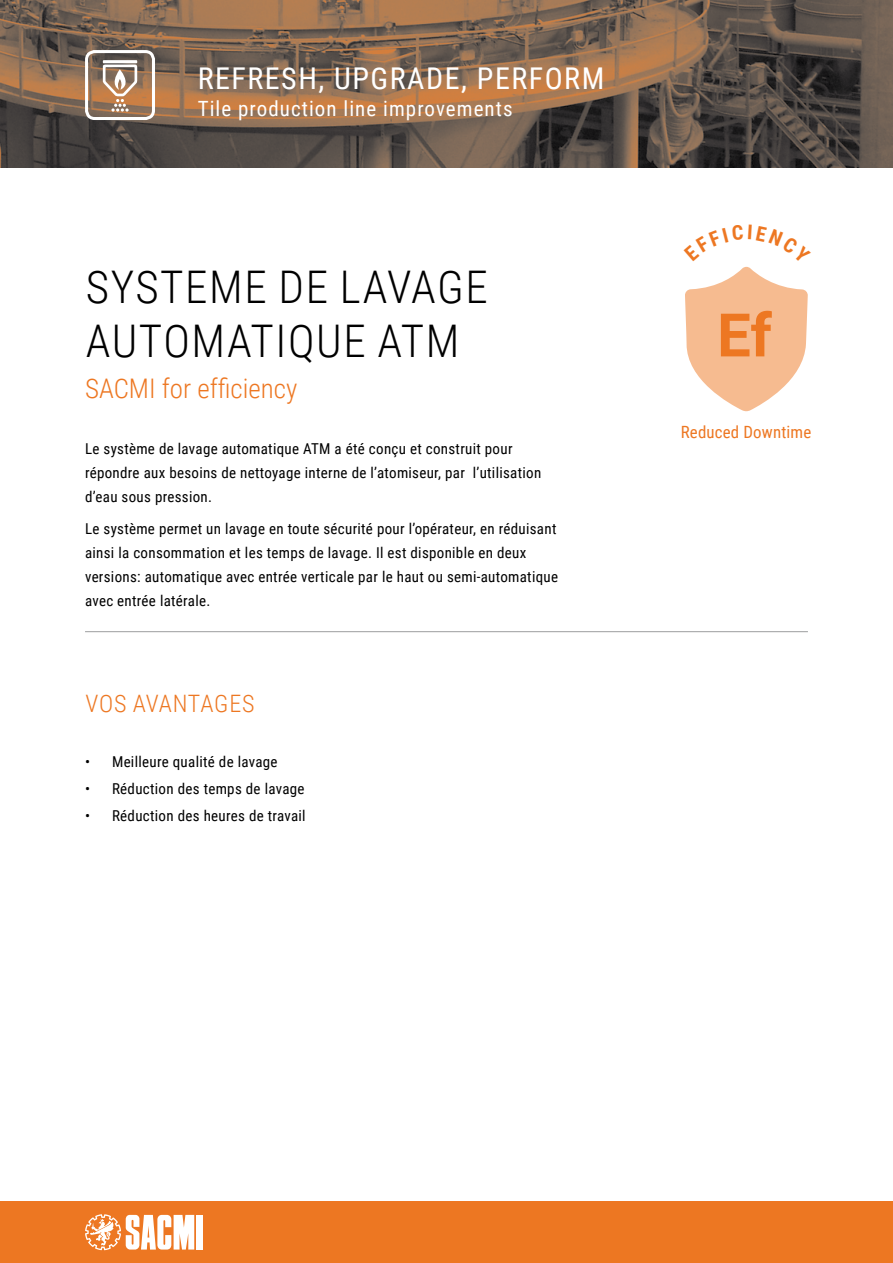
<style>
.page{position:relative;width:893px;height:1263px;background:#fff}
.page>*{position:absolute;margin:0;border:0;box-sizing:border-box;transform-origin:0 0}
.t1{font:300 45px/54px "Roboto Condensed";letter-spacing:.035em;color:#000}
.t2{font:30px "Roboto Condensed";letter-spacing:.05em;color:#fff}
.t3{font:300 27px "Roboto Condensed";color:#ed7722}
.t4{font:300 24px "Roboto Condensed";letter-spacing:.03em;color:#ed7722}
.t5{font:21px "Roboto Condensed";letter-spacing:.05em;color:#fff}
.t6{font:16.8px "Roboto Condensed";letter-spacing:.01em;color:#ed7722}
.t7{font:15px/24px "Roboto Condensed";letter-spacing:.02em;color:#000}
</style>
<div class="page">
<div style="left:0;top:1201px;width:893px;height:62px;background:#ed7722"></div>
<div style="left:196px;top:1215px;width:6px;height:34px;background:#fff"></div>
<svg style="left:85px;top:1214px;width:109px;height:36px"></svg>
<img style="left:0;top:0;width:893px;height:168px">
<hr style="left:85px;top:631px;width:723px;height:1px;background:#9c9e9f">
<div style="left:85px;top:50px;width:70px;height:70px;border:3px solid #fff;border-radius:8px"></div>
<hr style="left:103px;top:60px;width:34px;height:3px;background:#fff">
<svg style="left:101px;top:63px;width:38px;height:49px"></svg>
<svg style="left:685px;top:266px;width:123px;height:145px"></svg>
<h2 class="t2" style="left:198px;top:58px;width:408px">REFRESH, UPGRADE, PERFORM</h2>
<h3 class="t5" style="left:198px;top:94px;width:316px">Tile production line improvements</h3>
<h3 class="t5" style="left:198px;top:94px;width:177px">ATM improvements</h3>
<h3 class="t5" style="left:198px;top:94px;width:172px">K n improvements</h3>
<h1 class="t1" style="left:86px;top:258px;width:404px">SYSTEME DE LAVAGE<br>AUTOMATIQUE ATM</h1>
<h3 class="t3" style="left:85px;top:369px;width:214px">SACMI for efficiency</h3>
<p class="t7" style="left:85px;top:436px;width:458px">Le système de lavage automatique ATM a été conçu et construit pour répondre aux besoins de nettoyage interne de l’atomiseur, par l’utilisation d’eau sous pression.</p>
<p class="t7" style="left:85px;top:516px;width:475px">Le système permet un lavage en toute sécurité pour l’opérateur, en réduisant ainsi la consommation et les temps de lavage. Il est disponible en deux versions: automatique avec entrée verticale par le haut ou semi-automatique avec entrée latérale.</p>
<h3 class="t4" style="left:85px;top:687px;width:171px">VOS AVANTAGES</h3>
<p class="t7" style="left:85px;top:749px;width:194px">• Meilleure qualité de lavage</p>
<p class="t7" style="left:85px;top:776px;width:221px">• Réduction des temps de lavage</p>
<p class="t7" style="left:85px;top:803px;width:222px">• Réduction des heures de travail</p>
<p class="t6" style="left:681px;top:420px;width:132px">Reduced Downtime</p>
</div>
